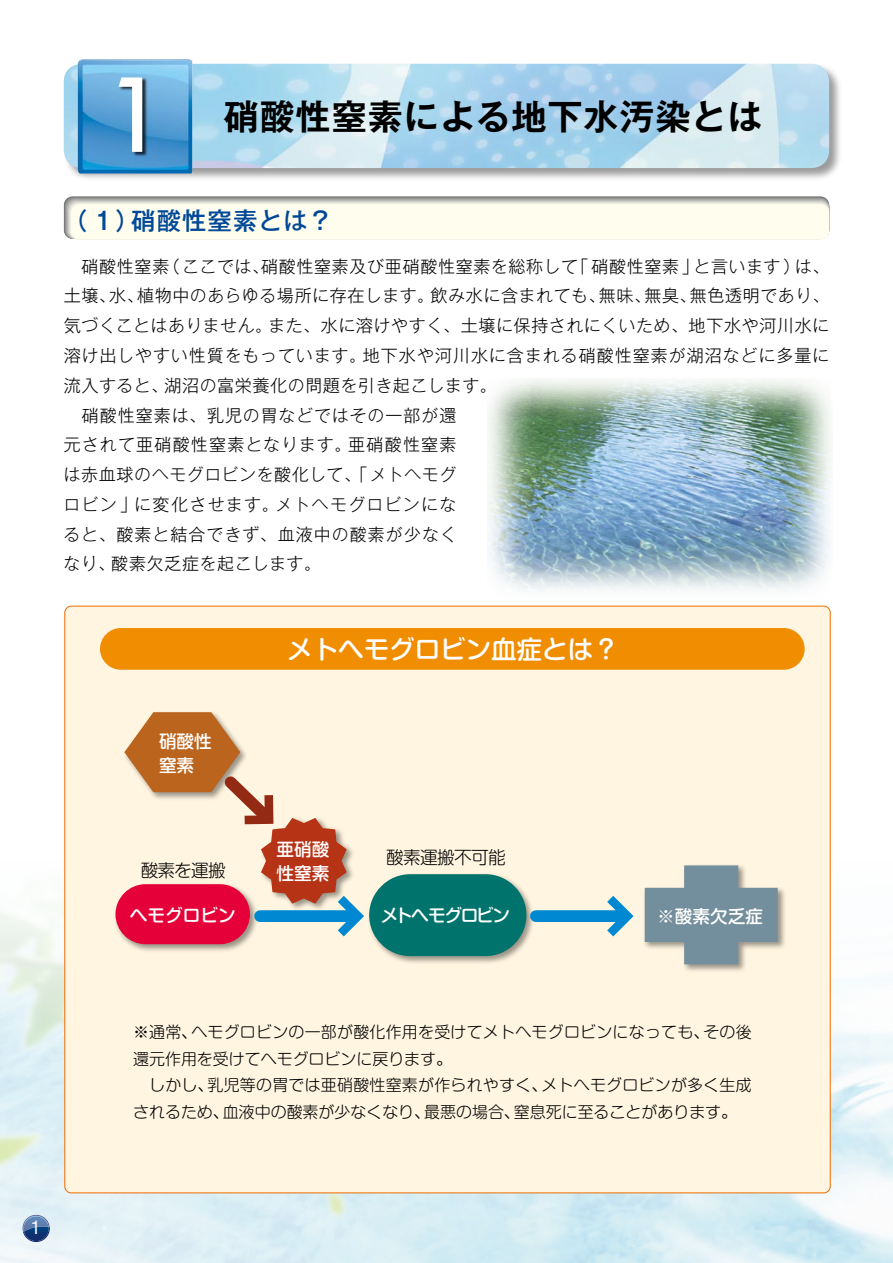
<style>
.page{position:relative;width:893px;height:1263px;background:#fff}
.page>*{position:absolute;margin:0;border:0;box-sizing:border-box;transform-origin:0 0}
.t1{font:500 106.35px "Bauhaus";color:#fff}
.t2{font:700 35.1px "Gothic MB101 Pro De";letter-spacing:.025em;color:#000}
.t3{font:500 25.5px "Shin M Go Pro";color:#fff}
.t4{font:500 24.45px "Gothic MB101 Pro";letter-spacing:.04em;color:#004898}
.t5{font:500 17.7px/24.5px "Shin M Go Pro";color:#fff}
.t6{font:300 17.7px "Shin M Go Pro";letter-spacing:-.035em;color:#000}
.t7{font:500 17.7px "Shin M Go Pro";letter-spacing:-.065em;color:#fff}
.t8{font:300 16.95px/29.7px "Gothic MB101 Pro";letter-spacing:.04em;color:#000}
.t9{font:300 15.9px/26.5px "Shin M Go Pro";letter-spacing:.015em;color:#000}
</style>
<div class="page">
<img style="left:0;top:197px;width:893px;height:1066px">
<div style="left:62px;top:62px;width:782px;height:121px;background:#000;opacity:.4"></div>
<img style="left:64px;top:64px;width:765px;height:104px;border-radius:18px">
<img style="left:487px;top:378px;width:345px;height:222px">
<svg style="left:64px;top:196px;width:765px;height:43px"></svg>
<svg style="left:65px;top:197px;width:764px;height:42px"></svg>
<svg style="left:66px;top:198px;width:763px;height:41px"></svg>
<div style="left:67px;top:199px;width:762px;height:40px;background:#aeaeab;border-radius:9px"></div>
<div style="left:67px;top:200px;width:762px;height:39px;background:#bbbbb6;border-radius:9px"></div>
<div style="left:68px;top:201px;width:761px;height:38px;background:#cfcfc8;border-radius:9px"></div>
<div style="left:69px;top:202px;width:760px;height:37px;background:#dddcd3;border-radius:9px"></div>
<div style="left:70px;top:203px;width:759px;height:36px;background:#efeee0;border-radius:9px"></div>
<div style="left:71px;top:204px;width:758px;height:35px;background:#fffeee;border-radius:9px"></div>
<div style="left:65px;top:606px;width:765px;height:587px;background:#fff5e0;border-radius:6px"></div>
<div style="left:100px;top:628px;width:705px;height:42px;background:#f18d00;border-radius:21px"></div>
<img style="left:115px;top:919px;width:136px;height:32px">
<div style="left:115px;top:884px;width:135px;height:60px;background:#e50039;border-radius:30px"></div>
<img style="left:369px;top:874px;width:167px;height:89px">
<div style="left:369px;top:874px;width:157px;height:82px;background:#00736c;border-radius:41px"></div>
<svg style="left:124px;top:712px;width:240px;height:224px"></svg>
<div style="left:536px;top:910px;width:87px;height:12px;background:#0089d2"></div>
<svg style="left:607px;top:896px;width:27px;height:40px"></svg>
<img style="left:644px;top:888px;width:141px;height:83px">
<svg style="left:645px;top:865px;width:133px;height:99px"></svg>
<img style="left:77px;top:59px;width:115px;height:115px">
<div style="left:118px;top:76px;width:30px;height:81px;background:#000;opacity:.75"></div>
<svg style="left:23px;top:1215px;width:27px;height:27px"></svg>
<h1 class="t1" style="left:107px;top:52px;width:61px">1</h1>
<h2 class="t2" style="left:224px;top:88px;width:540px">硝酸性窒素による地下水汚染とは</h2>
<h3 class="t4" style="left:63px;top:201px;width:271px">（１）硝酸性窒素とは？</h3>
<p class="t8" style="left:63px;top:249px;width:768px">　硝酸性窒素（ここでは、硝酸性窒素及び亜硝酸性窒素を総称して「硝酸性窒素」と言います）は、土壌、水、植物中のあらゆる場所に存在します。飲み水に含まれても、無味、無臭、無色透明であり、気づくことはありません。また、水に溶けやすく、土壌に保持されにくいため、地下水や河川水に溶け出しやすい性質をもっています。地下水や河川水に含まれる硝酸性窒素が湖沼などに多量に流入すると、湖沼の富栄養化の問題を引き起こします。<br>　硝酸性窒素は、乳児の胃などではその一部が還<br>元されて亜硝酸性窒素となります。亜硝酸性窒素<br>は赤血球のヘモグロビンを酸化して、「メトヘモグ<br>ロビン」に変化させます。メトヘモグロビンにな<br>ると、酸素と結合できず、血液中の酸素が少なく<br>なり、酸素欠乏症を起こします。</p>
<p class="t5" style="left:159px;top:727px;width:54px">硝酸性窒素</p>
<p class="t6" style="left:141px;top:856px;width:87px">酸素を運搬</p>
<h3 class="t3" style="left:287px;top:628px;width:333px">メトヘモグロビン血症とは？</h3>
<p class="t5" style="left:277px;top:835px;width:54px">亜硝酸性窒素</p>
<p class="t6" style="left:386px;top:842px;width:121px">酸素運搬不可能</p>
<p class="t7" style="left:381px;top:901px;width:131px">メトヘモグロビン</p>
<p class="t5" style="left:130px;top:901px;width:107px">ヘモグロビン</p>
<p class="t5" style="left:657px;top:901px;width:107px">※酸素欠乏症</p>
<p class="t9" style="left:133px;top:1017px;width:620px">※通常、ヘモグロビンの一部が酸化作用を受けてメトヘモグロビンになっても、その後還元作用を受けてヘモグロビンに戻ります。<br>　しかし、乳児等の胃では亜硝酸性窒素が作られやすく、メトヘモグロビンが多く生成されるため、血液中の酸素が少なくなり、最悪の場合、窒息死に至ることがあります。</p>
</div>
